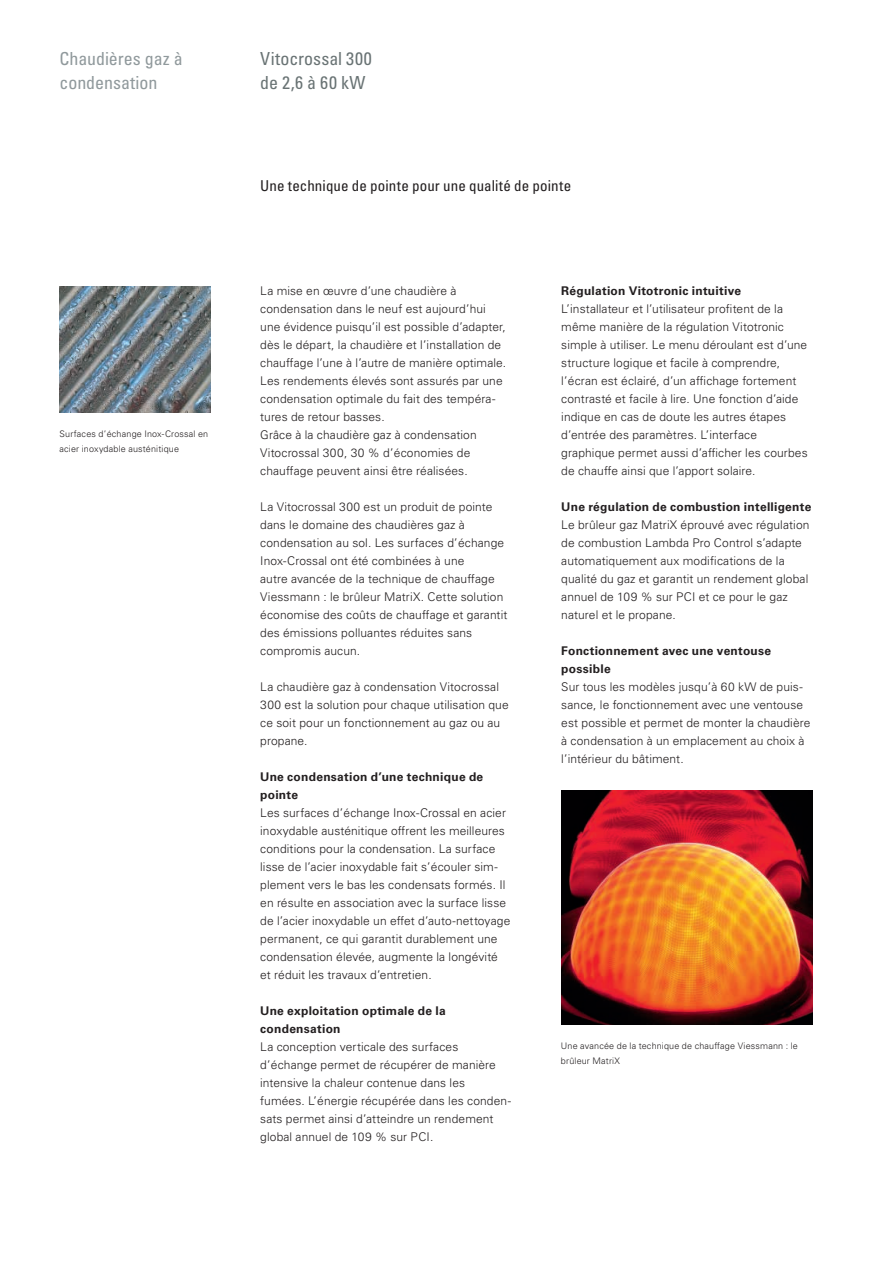
<style>
.page{position:relative;width:893px;height:1263px;background:#fff}
.page>*{position:absolute;margin:0;border:0;box-sizing:border-box;transform-origin:0 0}
.t1{font:condensed 18px/24px "Univers LTCYR 57";color:#90999c}
.t2{font:condensed 18px/24px "Univers LTCYR 57";letter-spacing:.01em;color:#697374}
.t3{font:condensed 15px "Univers LTCYR 57";letter-spacing:.005em;color:#231f20}
.t4{font:300 12px/18px "Univers LTCYR 45";letter-spacing:.01em;color:#231f20}
.t5{font:700 12px/18px "Univers LTCYR 65";letter-spacing:.02em;color:#231f20}
.t6{font:300 9px/15px "Univers LTCYR 45";letter-spacing:.02em;color:#231f20}
</style>
<div class="page">
<img style="left:60px;top:287px;width:150px;height:126px">
<img style="left:561px;top:791px;width:251px;height:234px">
<h1 class="t1" style="left:60px;top:47px;width:125px">Chaudières gaz à condensation</h1>
<h1 class="t2" style="left:260px;top:47px;width:113px">Vitocrossal 300 de 2,6 à 60 kW</h1>
<p class="t6" style="left:60px;top:426px;width:150px">Surfaces d’échange Inox-Crossal en acier inoxydable austénitique</p>
<p class="t3" style="left:260px;top:176px;width:312px">Une technique de pointe pour une qualité de pointe</p>
<p class="t4" style="left:260px;top:282px;width:247px">La mise en œuvre d’une chaudière à condensation dans le neuf est aujourd’hui une évidence puisqu’il est possible d’adapter, dès le départ, la chaudière et l’installation de chauffage l’une à l’autre de manière optimale.<br>Les rendements élevés sont assurés par une condensation optimale du fait des tempéra&shy;tures de retour basses.<br>Grâce à la chaudière gaz à condensation Vitocrossal 300, 30 % d’économies de chauffage peuvent ainsi être réalisées.</p>
<p class="t4" style="left:260px;top:498px;width:249px">La Vitocrossal 300 est un produit de pointe dans le domaine des chaudières gaz à condensation au sol. Les surfaces d’échange Inox-Crossal ont été combinées à une<br>autre avancée de la technique de chauffage Viessmann : le brûleur MatriX. Cette solution économise des coûts de chauffage et garantit des émissions polluantes réduites sans compromis aucun.</p>
<p class="t4" style="left:260px;top:678px;width:250px">La chaudière gaz à condensation Vitocrossal 300 est la solution pour chaque utilisation que ce soit pour un fonctionnement au gaz ou au propane.</p>
<p class="t5" style="left:260px;top:767px;width:225px">Une condensation d’une technique de pointe</p>
<p class="t4" style="left:260px;top:804px;width:252px">Les surfaces d’échange Inox-Crossal en acier inoxydable austénitique offrent les meilleures conditions pour la condensation. La surface lisse de l’acier inoxydable fait s’écouler sim&shy;plement vers le bas les condensats formés. Il en résulte en association avec la surface lisse de l’acier inoxydable un effet d’auto-nettoyage permanent, ce qui garantit durablement une condensation élevée, augmente la longévité et réduit les travaux d’entretien.</p>
<p class="t5" style="left:260px;top:1001px;width:187px">Une exploitation optimale de la condensation</p>
<p class="t4" style="left:260px;top:1038px;width:252px">La conception verticale des surfaces d’échange permet de récupérer de manière intensive la chaleur contenue dans les fumées. L’énergie récupérée dans les conden&shy;sats permet ainsi d’atteindre un rendement global annuel de 109 % sur PCI.</p>
<p class="t5" style="left:561px;top:281px;width:181px">Régulation Vitotronic intuitive</p>
<p class="t4" style="left:561px;top:300px;width:248px">L’installateur et l’utilisateur profitent de la même manière de la régulation Vitotronic simple à utiliser. Le menu déroulant est d’une structure logique et facile à comprendre, l’écran est éclairé, d’un affichage fortement contrasté et facile à lire. Une fonction d’aide indique en cas de doute les autres étapes d’entrée des paramètres. L’interface graphique permet aussi d’afficher les courbes de chauffe ainsi que l’apport solaire.</p>
<p class="t5" style="left:561px;top:497px;width:252px">Une régulation de combustion intelligente</p>
<p class="t4" style="left:561px;top:516px;width:250px">Le brûleur gaz MatriX éprouvé avec régulation de combustion Lambda Pro Control s’adapte automatiquement aux modifications de la qualité du gaz et garantit un rendement global annuel de 109 % sur PCI et ce pour le gaz naturel et le propane.</p>
<p class="t5" style="left:561px;top:641px;width:211px">Fonctionnement avec une ventouse possible</p>
<p class="t4" style="left:561px;top:678px;width:251px">Sur tous les modèles jusqu’à 60 kW de puis&shy;sance, le fonctionnement avec une ventouse est possible et permet de monter la chaudière à condensation à un emplacement au choix à l’intérieur du bâtiment.</p>
<p class="t6" style="left:561px;top:1038px;width:238px">Une avancée de la technique de chauffage Viessmann : le brûleur MatriX</p>
</div>
